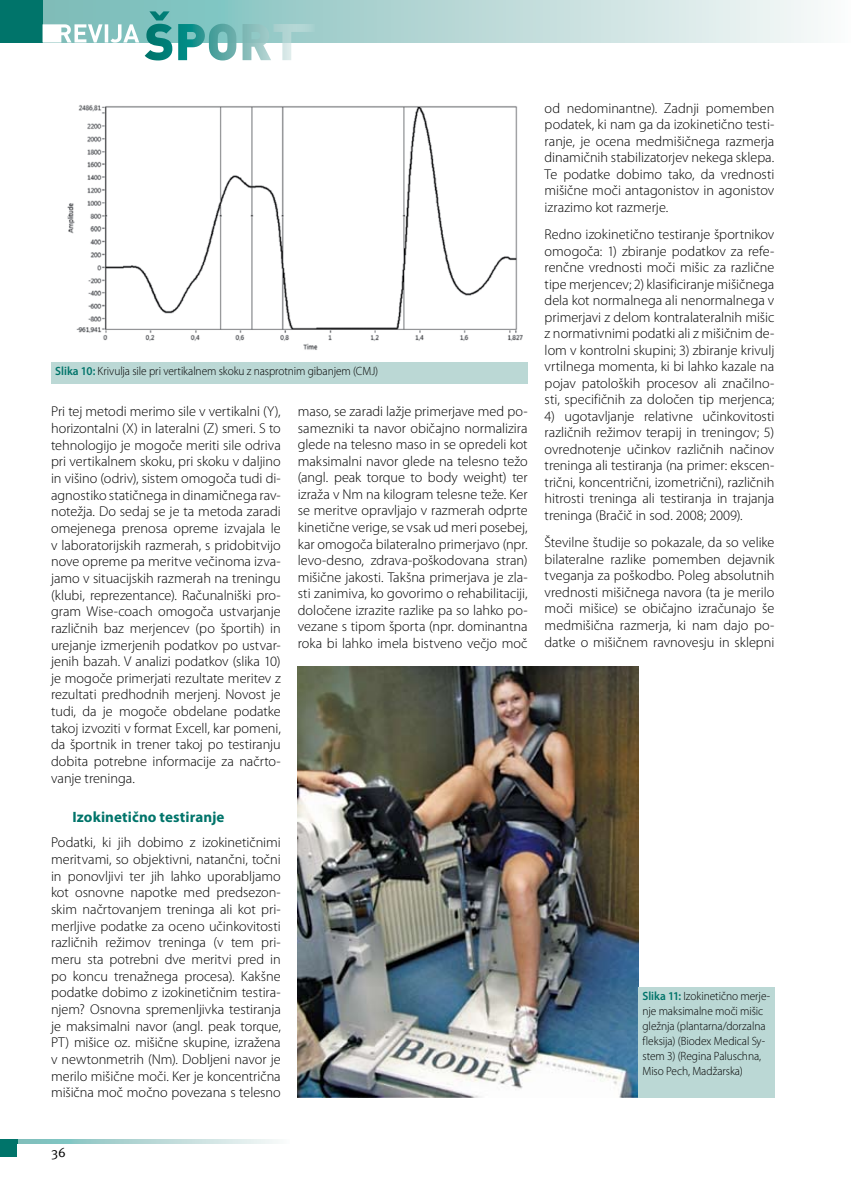
<style>
.page{position:relative;width:851px;height:1191px;background:#fff}
.page>*{position:absolute;margin:0;border:0;box-sizing:border-box;transform-origin:0 0}
.t1{font:700 15px "Myriad Pro";letter-spacing:.005em;color:#00746a}
.t2{font:300 14.25px/16.5px "Myriad Pro";letter-spacing:-.005em;color:#000;text-align:justify}
.t3{font:13.5px "Meta Pro";color:#000}
.t4{font:300 12px/15px "Myriad Pro";letter-spacing:-.005em;color:#000;scale:.95 1}
.s1{font-weight:600;color:#00746a}
</style>
<div class="page">
<div style="left:0;top:0;width:850px;height:43px;background:linear-gradient(to right,#69b5b2,#f9f8f8)"></div>
<div style="left:0;top:0;width:43px;height:43px;background:#00746a"></div>
<div style="left:0;top:1140px;width:289px;height:17px;background:linear-gradient(to right,#6bb7b3,#f9f8f8)"></div>
<svg style="left:145px;top:11px;width:170px;height:49px"></svg>
<svg style="left:43px;top:24px;width:96px;height:19px"></svg>
<div style="left:0;top:1140px;width:17px;height:17px;background:#00746a"></div>
<div style="left:17px;top:1144px;width:272px;height:13px;background:#fff"></div>
<img style="left:67px;top:105px;width:456px;height:245px">
<div style="left:51px;top:362px;width:476px;height:21px;background:#bbd8d5"></div>
<img style="left:298px;top:666px;width:340px;height:431px">
<div style="left:638px;top:986px;width:136px;height:111px;background:#bbd8d5"></div>
<p class="t4" style="left:55px;top:364px;width:341px"><span class="s1">Slika 10:</span> Krivulja sile pri vertikalnem skoku z nasprotnim gibanjem (CMJ)</p>
<p class="t2" style="left:51px;top:403px;width:231px">Pri tej metodi merimo sile v vertikalni (Y), horizontalni (X) in lateralni (Z) smeri. S to tehnologijo je mogoče meriti sile odriva pri vertikalnem skoku, pri skoku v daljino in višino (odriv), sistem omogoča tudi di&shy;agnostiko statičnega in dinamičnega rav&shy;notežja. Do sedaj se je ta metoda zaradi omejenega prenosa opreme izvajala le v laboratorijskih razmerah, s pridobitvijo nove opreme pa meritve večinoma izva&shy;jamo v situacijskih razmerah na treningu (klubi, reprezentance). Računalniški pro&shy;gram Wise-coach omogoča ustvarjanje različnih baz merjencev (po športih) in urejanje izmerjenih podatkov po ustvar&shy;jenih bazah. V analizi podatkov (slika 10) je mogoče primerjati rezultate meritev z rezultati predhodnih merjenj. Novost je tudi, da je mogoče obdelane podatke takoj izvoziti v format Excell, kar pomeni, da športnik in trener takoj po testiranju dobita potrebne informacije za načrto&shy;vanje treninga.</p>
<p class="t1" style="left:72px;top:809px;width:154px">Izokinetično testiranje</p>
<p class="t2" style="left:51px;top:834px;width:231px">Podatki, ki jih dobimo z izokinetičnimi meritvami, so objektivni, natančni, točni in ponovljivi ter jih lahko uporabljamo kot osnovne napotke med predsezon&shy;skim načrtovanjem treninga ali kot pri&shy;merljive podatke za oceno učinkovitosti različnih režimov treninga (v tem pri&shy;meru sta potrebni dve meritvi pred in po koncu trenažnega procesa). Kakšne podatke dobimo z izokinetičnim testira&shy;njem? Osnovna spremenljivka testiranja je maksimalni navor (angl. peak torque, PT) mišice oz. mišične skupine, izražena v newtonmetrih (Nm). Dobljeni navor je merilo mišične moči. Ker je koncentrična mišična moč močno povezana s telesno</p>
<p class="t2" style="left:298px;top:403px;width:231px">maso, se zaradi lažje primerjave med po&shy;samezniki ta navor običajno normalizira glede na telesno maso in se opredeli kot maksimalni navor glede na telesno težo (angl. peak torque to body weight) ter izraža v Nm na kilogram telesne teže. Ker se meritve opravljajo v razmerah odprte kinetične verige, se vsak ud meri posebej, kar omogoča bilateralno primerjavo (npr. levo-desno, zdrava-poškodovana stran) mišične jakosti. Takšna primerjava je zla&shy;sti zanimiva, ko govorimo o rehabilitaciji, določene izrazite razlike pa so lahko po&shy;vezane s tipom športa (npr. dominantna roka bi lahko imela bistveno večjo moč</p>
<p class="t2" style="left:544px;top:100px;width:231px">od nedominantne). Zadnji pomemben podatek, ki nam ga da izokinetično testi&shy;ranje, je ocena medmišičnega razmerja dinamičnih stabilizatorjev nekega sklepa.<br>Te podatke dobimo tako, da vrednosti mišične moči antagonistov in agonistov izrazimo kot razmerje.</p>
<p class="t2" style="left:544px;top:226px;width:231px">Redno izokinetično testiranje športnikov omogoča: 1) zbiranje podatkov za refe&shy;renčne vrednosti moči mišic za različne tipe merjencev; 2) klasificiranje mišičnega dela kot normalnega ali nenormalnega v primerjavi z delom kontralateralnih mišic z normativnimi podatki ali z mišičnim de&shy;lom v kontrolni skupini; 3) zbiranje krivulj vrtilnega momenta, ki bi lahko kazale na pojav patoloških procesov ali značilno&shy;sti, specifičnih za določen tip merjenca;</p>
<p class="t2" style="left:544px;top:408px;width:231px">4) ugotavljanje relativne učinkovitosti različnih režimov terapij in treningov; 5) ovrednotenje učinkov različnih načinov treninga ali testiranja (na primer: ekscen&shy;trični, koncentrični, izometrični), različnih hitrosti treninga ali testiranja in trajanja treninga (Bračič in sod. 2008; 2009).</p>
<p class="t2" style="left:544px;top:534px;width:231px">Številne študije so pokazale, da so velike bilateralne razlike pomemben dejavnik tveganja za poškodbo. Poleg absolutnih vrednosti mišičnega navora (ta je merilo moči mišice) se običajno izračunajo še medmišična razmerja, ki nam dajo po&shy;datke o mišičnem ravnovesju in sklepni</p>
<p class="t4" style="left:642px;top:988px;width:136px"><span class="s1">Slika 11:</span> Izokinetično merje&shy;nje maksimalne moči mišic gležnja (plantarna/dorzalna fleksija) (Biodex Medical Sy&shy;stem 3) (Regina Paluschna,<br>Miso Pech, Madžarska)</p>
<p class="t3" style="left:51px;top:1144px;width:16px">36</p>
</div>
